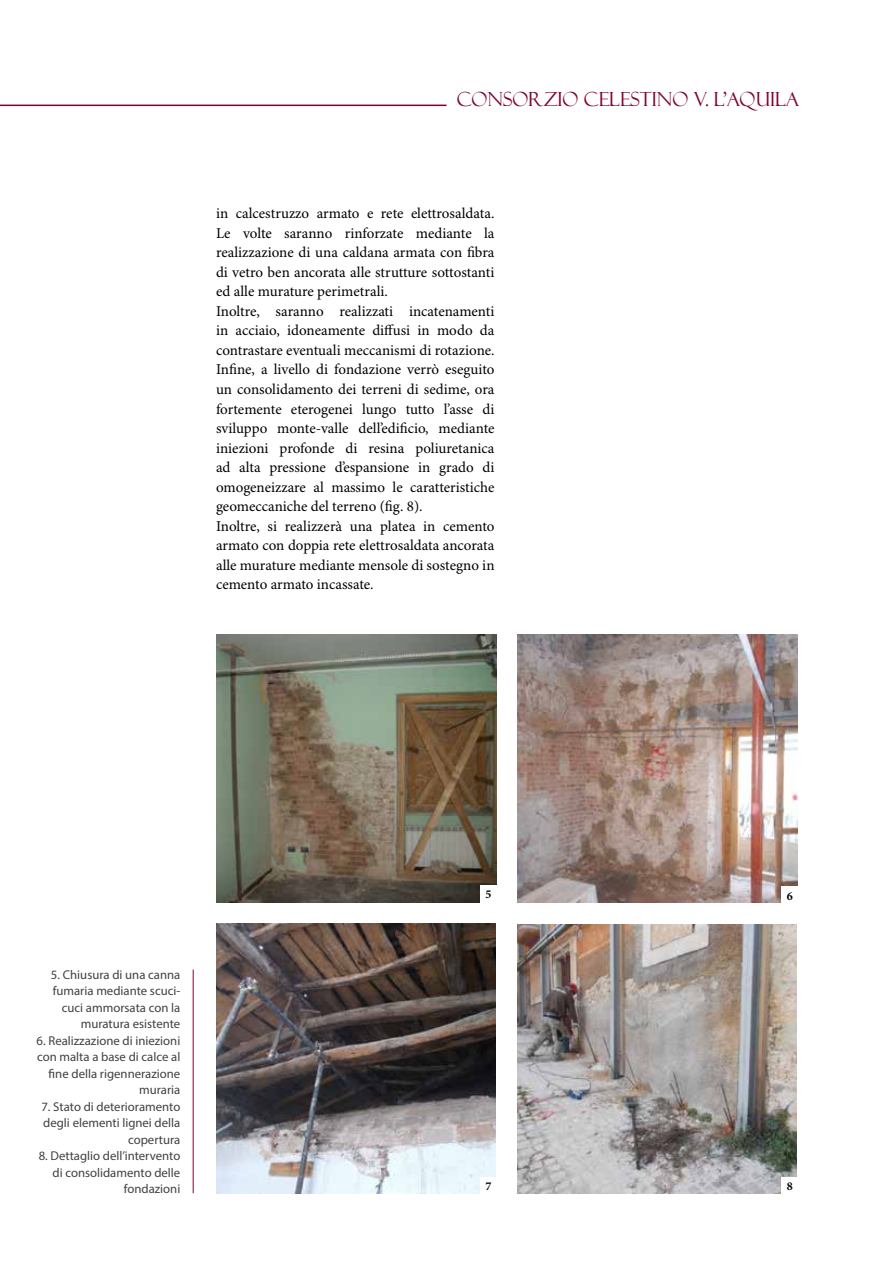
<style>
.page{position:relative;width:893px;height:1263px;background:#fff}
.page>*{position:absolute;margin:0;border:0;box-sizing:border-box;transform-origin:0 0}
.t1{font:19.5px "Felix Titling";color:#81002d}
.t2{font:15px/19.5px "Minion Pro";color:#000}
.t3{font:12.75px/16.5px "Myriad Pro";color:#414042;text-align:right}
.t4{font:700 12px "Minion Pro";color:#000}
</style>
<div class="page">
<img style="left:216px;top:924px;width:280px;height:269px">
<img style="left:517px;top:635px;width:280px;height:267px">
<img style="left:216px;top:635px;width:280px;height:267px">
<img style="left:517px;top:925px;width:280px;height:268px">
<hr style="left:193px;top:969px;width:1px;height:224px;background:#81002d">
<div style="left:480px;top:885px;width:17px;height:17px;background:#fff"></div>
<div style="left:480px;top:1177px;width:17px;height:17px;background:#fff"></div>
<div style="left:781px;top:887px;width:17px;height:17px;background:#fff"></div>
<div style="left:781px;top:1177px;width:17px;height:17px;background:#fff"></div>
<hr style="left:0;top:105px;width:446px;height:1px;background:#81002d">
<h1 class="t1" style="left:457px;top:88px;width:344px">CONSORZIO CELESTINO V. L’AQUILA</h1>
<p class="t2" style="left:216px;top:205px;width:280px">in calcestruzzo armato e rete elettrosaldata.<br>Le volte saranno rinforzate mediante la realizzazione di una caldana armata con fibra di vetro ben ancorata alle strutture sottostanti ed alle murature perimetrali.<br>Inoltre, saranno realizzati incatenamenti in acciaio, idoneamente diffusi in modo da contrastare eventuali meccanismi di rotazione.<br>Infine, a livello di fondazione verrò eseguito un consolidamento dei terreni di sedime, ora fortemente eterogenei lungo tutto l’asse di sviluppo monte-valle dell’edificio, mediante iniezioni profonde di resina poliuretanica ad alta pressione d’espansione in grado di omogeneizzare al massimo le caratteristiche geomeccaniche del terreno (fig. 8).<br>Inoltre, si realizzerà una platea in cemento armato con doppia rete elettrosaldata ancorata alle murature mediante mensole di sostegno in cemento armato incassate.</p>
<p class="t3" style="left:51px;top:966px;width:131px">5. Chiusura di una canna fumaria mediante scuci&shy;cuci ammorsata con la muratura esistente</p>
<p class="t3" style="left:37px;top:1032px;width:145px">6. Realizzazione di iniezioni con malta a base di calce al fine della rigennerazione muraria</p>
<p class="t3" style="left:41px;top:1098px;width:140px">7. Stato di deterioramento degli elementi lignei della copertura</p>
<p class="t3" style="left:39px;top:1147px;width:143px">8. Dettaglio dell’intervento di consolidamento delle fondazioni</p>
<p class="t4" style="left:485px;top:886px;width:7px">5</p>
<p class="t4" style="left:485px;top:1178px;width:7px">7</p>
<p class="t4" style="left:787px;top:887px;width:7px">6</p>
<p class="t4" style="left:787px;top:1178px;width:7px">8</p>
</div>
